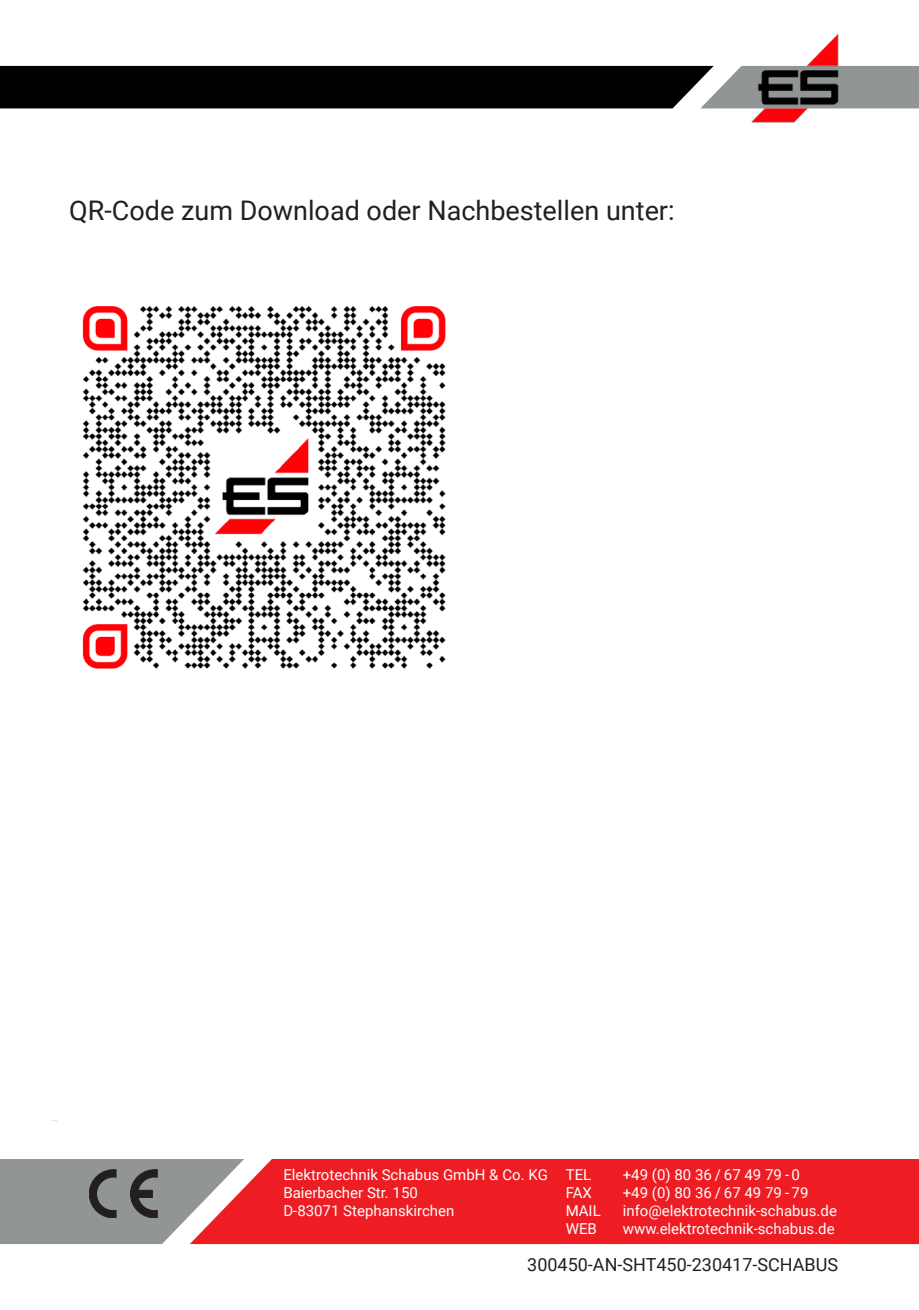
<style>
.page{position:relative;width:919px;height:1310px;background:#fff}
.page>*{position:absolute;margin:0;border:0;box-sizing:border-box;transform-origin:0 0}
.t1{font:27px "Roboto";color:#231f20}
.t2{font:18px "Roboto";color:#231f20}
.t3{font:15px/18px "Roboto";color:#fff}
</style>
<div class="page">
<div style="left:244px;top:1159px;width:674px;height:85px;background:#ee1d23"></div>
<svg style="left:0;top:66px;width:918px;height:42px;background:#1a1a1a"></svg>
<img style="left:747px;top:34px;width:99px;height:89px">
<svg style="left:0;top:1159px;width:244px;height:85px;background:#9c8e8f"></svg>
<img style="left:82px;top:306px;width:364px;height:363px">
<p class="t1" style="left:69px;top:191px;width:607px">QR-Code zum Download oder Nachbestellen unter:</p>
<p class="t3" style="left:283px;top:1164px;width:266px">Elektrotechnik Schabus GmbH &amp; Co. KG<br>Baierbacher Str. 150<br>D-83071 Stephanskirchen</p>
<p class="t3" style="left:565px;top:1164px;width:27px">TEL</p>
<p class="t3" style="left:622px;top:1164px;width:179px">+49 (0) 80 36 / 67 49 79 - 0</p>
<p class="t3" style="left:565px;top:1182px;width:28px">FAX</p>
<p class="t3" style="left:622px;top:1182px;width:187px">+49 (0) 80 36 / 67 49 79 - 79</p>
<p class="t3" style="left:565px;top:1200px;width:37px">MAIL</p>
<p class="t3" style="left:622px;top:1200px;width:216px">info@elektrotechnik-schabus.de</p>
<p class="t3" style="left:565px;top:1218px;width:33px">WEB</p>
<p class="t3" style="left:622px;top:1218px;width:213px">www.elektrotechnik-schabus.de</p>
<p class="t2" style="left:527px;top:1252px;width:312px">300450-AN-SHT450-230417-SCHABUS</p>
</div>
